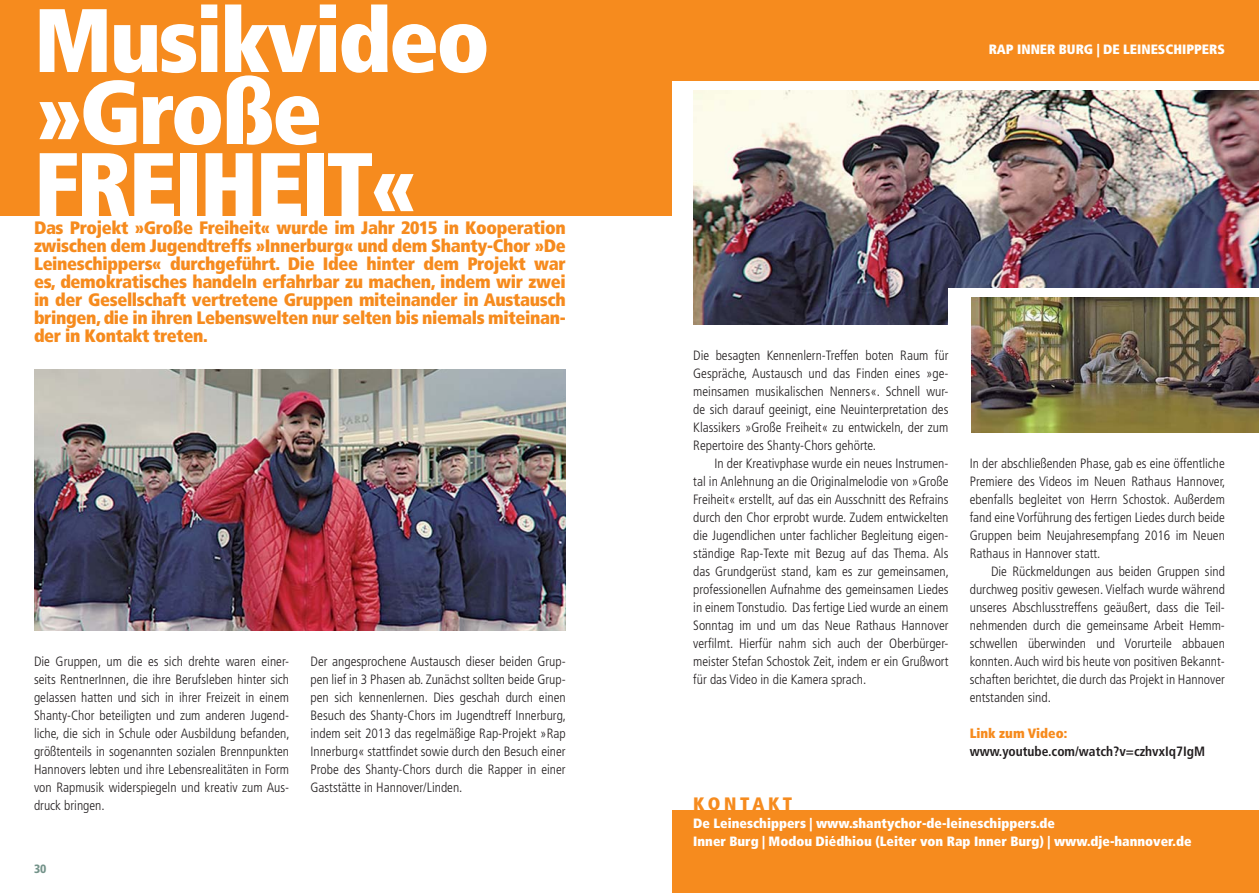
<style>
.page{position:relative;width:1259px;height:893px;background:#fff}
.page>*{position:absolute;margin:0;border:0;box-sizing:border-box;transform-origin:0 0}
.t1{font:900 condensed 90px/72px "Frutiger";letter-spacing:-.03em;color:#fff}
.t2{font:900 condensed 18px/18px "Frutiger";letter-spacing:-.02em;color:#f68b1e;text-align:justify}
.t3{font:900 condensed 18px "Frutiger";letter-spacing:.2em;color:#f68b1e}
.t4{font:300 condensed 13.5px/18px "Frutiger";color:#231f20;text-align:justify}
.t5{font:900 condensed 13.5px/18px "Frutiger";color:#fff}
.t6{font:700 condensed 13.5px "Frutiger";color:#231f20}
.t7{font:900 condensed 13.5px "Frutiger";color:#f68b1e}
.t8{font:900 condensed 12px "Frutiger";color:#74938a}
</style>
<div class="page">
<div style="left:0;top:0;width:1259px;height:216px;background:#f68b1e"></div>
<div style="left:672px;top:81px;width:587px;height:321px;background:#fff"></div>
<img style="left:34px;top:369px;width:532px;height:261px">
<img style="left:693px;top:90px;width:566px;height:234px">
<div style="left:672px;top:810px;width:587px;height:83px;background:#f68b1e"></div>
<div style="left:948px;top:288px;width:311px;height:321px;background:#fff"></div>
<img style="left:971px;top:297px;width:288px;height:135px">
<h1 class="t1" style="left:34px;top:12px;width:457px">Musikvideo »Große<br>FREIHEIT«</h1>
<p class="t2" style="left:34px;top:220px;width:533px">Das Projekt »Große Freiheit« wurde im Jahr 2015 in Kooperation zwischen dem Jugendtreffs »Innerburg« und dem Shanty-Chor »De Leineschippers« durchgeführt. Die Idee hinter dem Projekt war es, demokratisches handeln erfahrbar zu machen, indem wir zwei in der Gesellschaft vertretene Gruppen miteinander in Austausch bringen, die in ihren Lebenswelten nur selten bis niemals miteinan&shy;der in Kontakt treten.</p>
<p class="t4" style="left:34px;top:653px;width:257px">Die Gruppen, um die es sich drehte waren einer&shy;seits RentnerInnen, die ihre Berufsleben hinter sich gelassen hatten und sich in ihrer Freizeit in einem Shanty-Chor beteiligten und zum anderen Jugend&shy;liche, die sich in Schule oder Ausbildung befanden, größtenteils in sogenannten sozialen Brennpunkten Hannovers lebten und ihre Lebensrealitäten in Form von Rapmusik widerspiegeln und kreativ zum Aus&shy;druck bringen.</p>
<p class="t8" style="left:34px;top:864px;width:14px">30</p>
<p class="t4" style="left:310px;top:653px;width:257px">Der angesprochene Austausch dieser beiden Grup&shy;pen lief in 3 Phasen ab. Zunächst sollten beide Grup&shy;pen sich kennenlernen. Dies geschah durch einen Besuch des Shanty-Chors im Jugendtreff Innerburg, indem seit 2013 das regelmäßige Rap-Projekt »Rap Innerburg« stattfindet sowie durch den Besuch einer Probe des Shanty-Chors durch die Rapper in einer Gaststätte in Hannover/Linden.</p>
<p class="t5" style="left:988px;top:41px;width:238px">RAP INNER BURG | DE LEINESCHIPPERS</p>
<p class="t4" style="left:693px;top:347px;width:257px">Die besagten Kennenlern-Treffen boten Raum für Gespräche, Austausch und das Finden eines »ge&shy;meinsamen musikalischen Nenners«. Schnell wur&shy;de sich darauf geeinigt, eine Neuinterpretation des Klassikers »Große Freiheit« zu entwickeln, der zum Repertoire des Shanty-Chors gehörte.</p>
<p class="t4" style="left:693px;top:455px;width:257px;text-indent:21px">In der Kreativphase wurde ein neues Instrumen&shy;tal in Anlehnung an die Originalmelodie von »Große Freiheit« erstellt, auf das ein Ausschnitt des Refrains durch den Chor erprobt wurde. Zudem entwickelten die Jugendlichen unter fachlicher Begleitung eigen&shy;ständige Rap-Texte mit Bezug auf das Thema. Als das Grundgerüst stand, kam es zur gemeinsamen, professionellen Aufnahme des gemeinsamen Liedes in einem Tonstudio. Das fertige Lied wurde an einem Sonntag im und um das Neue Rathaus Hannover verfilmt. Hierfür nahm sich auch der Oberbürger&shy;meister Stefan Schostok Zeit, indem er ein Grußwort für das Video in die Kamera sprach.</p>
<p class="t4" style="left:969px;top:455px;width:257px">In der abschließenden Phase, gab es eine öffentliche Premiere des Videos im Neuen Rathaus Hannover, ebenfalls begleitet von Herrn Schostok. Außerdem fand eine Vorführung des fertigen Liedes durch beide Gruppen beim Neujahresempfang 2016 im Neuen Rathaus in Hannover statt.</p>
<p class="t4" style="left:969px;top:563px;width:257px;text-indent:21px">Die Rückmeldungen aus beiden Gruppen sind durchweg positiv gewesen. Vielfach wurde während unseres Abschlusstreffens geäußert, dass die Teil&shy;nehmenden durch die gemeinsame Arbeit Hemm&shy;schwellen überwinden und Vorurteile abbauen konnten. Auch wird bis heute von positiven Bekannt&shy;schaften berichtet, die durch das Projekt in Hannover entstanden sind.</p>
<p class="t7" style="left:969px;top:728px;width:99px">Link zum Video:</p>
<p class="t6" style="left:969px;top:746px;width:237px">www.youtube.com/watch?v=czhvxIq7IgM</p>
<h2 class="t3" style="left:693px;top:796px;width:100px">KONTAKT</h2>
<p class="t5" style="left:693px;top:815px;width:500px">De Leineschippers | www.shantychor-de-leineschippers.de<br>Inner Burg | Modou Diédhiou (Leiter von Rap Inner Burg) | www.dje-hannover.de</p>
</div>
